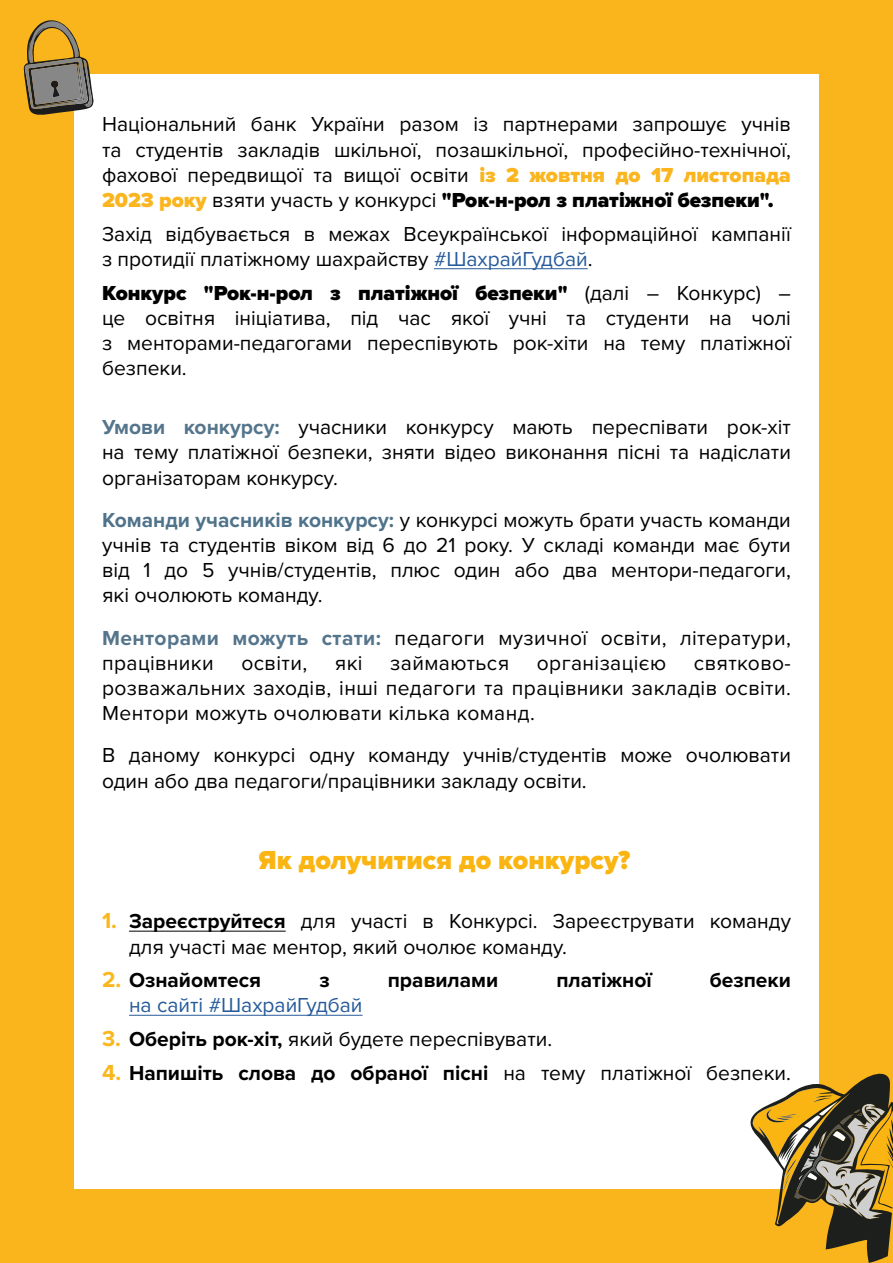
<style>
.page{position:relative;width:893px;height:1263px;background:#fab51d}
.page>*{position:absolute;margin:0;border:0;box-sizing:border-box;transform-origin:0 0}
.t1{font:900 27px "Proxima Nova";color:#fab513}
.t2{font:21px/25.2px "Proxima Nova";color:#000;text-align:justify}
.t3{font:700 21px "Proxima Nova";color:#000}
.t4{font:21px/25.2px "Proxima Nova";letter-spacing:.02em;color:#000}
.t5{font:21px "Proxima Nova";color:#275b9b}
.s1{font-weight:900;color:#fab51f}
.s2{font-weight:900}
.s3{color:#275b9b}
.s4{font-weight:700;color:#55758c}
.s5{font-weight:700;color:#4f738a}
.s6{font-weight:700;font-size:22.5px;color:#fab61b}
.s7{font-weight:700}
.s8{font-size:22.5px;color:#fab61b}
.s9{font-weight:400}
</style>
<div class="page">
<div style="left:74px;top:74px;width:745px;height:1114px;background:#fff"></div>
<hr style="left:434px;top:268px;width:154px;height:1px;background:#275b9b">
<hr style="left:129px;top:931px;width:157px;height:1px;background:#000">
<hr style="left:129px;top:1015px;width:234px;height:1px;background:#275b9b">
<svg style="left:735px;top:1073px;width:158px;height:190px"></svg>
<svg style="left:23px;top:20px;width:71px;height:95px"></svg>
<p class="t2" style="left:102px;top:112px;width:690px">Національний банк України разом із партнерами запрошує учнів та студентів закладів шкільної, позашкільної, професійно-технічної, фахової передвищої та вищої освіти <span class="s1">із 2 жовтня до 17 листопада 2023 року</span> взяти участь у конкурсі <span class="s2">"Рок-н-рол з платіжної безпеки".</span></p>
<p class="t2" style="left:102px;top:222px;width:690px">Захід відбувається в межах Всеукраїнської інформаційної кампанії з протидії платіжному шахрайству <span class="s3">#ШахрайГудбай</span>.</p>
<p class="t2" style="left:102px;top:280px;width:690px"><span class="s2">Конкурс "Рок-н-рол з платіжної безпеки"</span> (далі – Конкурс) – це освітня ініціатива, під час якої учні та студенти на чолі з менторами-педагогами переспівують рок-хіти на тему платіжної безпеки.</p>
<p class="t2" style="left:102px;top:415px;width:690px"><span class="s4">Умови конкурсу:</span> учасники конкурсу мають переспівати рок-хіт на тему платіжної безпеки, зняти відео виконання пісні та надіслати організаторам конкурсу.</p>
<p class="t2" style="left:102px;top:508px;width:690px"><span class="s5">Команди учасників конкурсу:</span> у конкурсі можуть брати участь команди учнів та студентів віком від 6 до 21 року. У складі команди має бути від 1 до 5 учнів/студентів, плюс один або два ментори-педагоги, які очолюють команду.</p>
<p class="t4" style="left:102px;top:625px;width:690px"><span class="s4">Менторами можуть стати:</span> педагоги музичної освіти, літератури, працівники</p>
<p class="t2" style="left:241px;top:651px;width:67px">освіти,</p>
<p class="t2" style="left:335px;top:651px;width:29px">які</p>
<p class="t4" style="left:390px;top:651px;width:120px">займаються</p>
<p class="t4" style="left:537px;top:651px;width:131px">організацією</p>
<p class="t2" style="left:102px;top:651px;width:690px;text-indent:592px">святково&shy;розважальних заходів, інші педагоги та працівники закладів освіти.<br>Ментори можуть очолювати кілька команд.</p>
<p class="t2" style="left:102px;top:743px;width:690px">В даному конкурсі одну команду учнів/студентів може очолювати один або два педагоги/працівники закладу освіти.</p>
<p class="t1" style="left:258px;top:844px;width:373px">Як долучитися до конкурсу?</p>
<p class="t2" style="left:129px;top:909px;width:663px;text-indent:-27px"><span class="s6">1.</span> <span class="s7">Зареєструйтеся</span> для участі в Конкурсі. Зареєструвати команду для участі має ментор, який очолює команду.</p>
<p class="t3" style="left:102px;top:968px;width:161px"><span class="s8">2.</span> Ознайомтеся</p>
<p class="t3" style="left:319px;top:968px;width:12px">з</p>
<p class="t3" style="left:388px;top:968px;width:112px">правилами</p>
<p class="t3" style="left:556px;top:968px;width:97px">платіжної</p>
<p class="t3" style="left:710px;top:968px;width:83px">безпеки</p>
<p class="t5" style="left:129px;top:993px;width:235px">на сайті #ШахрайГудбай</p>
<p class="t2" style="left:102px;top:1027px;width:452px"><span class="s6">3.</span> <span class="s7">Оберіть рок-хіт,</span> який будете переспівувати.</p>
<p class="t3" style="left:102px;top:1060px;width:690px"><span class="s8">4.</span> Напишіть слова до обраної пісні <span class="s9">на тему платіжної безпеки.</span></p>
</div>
